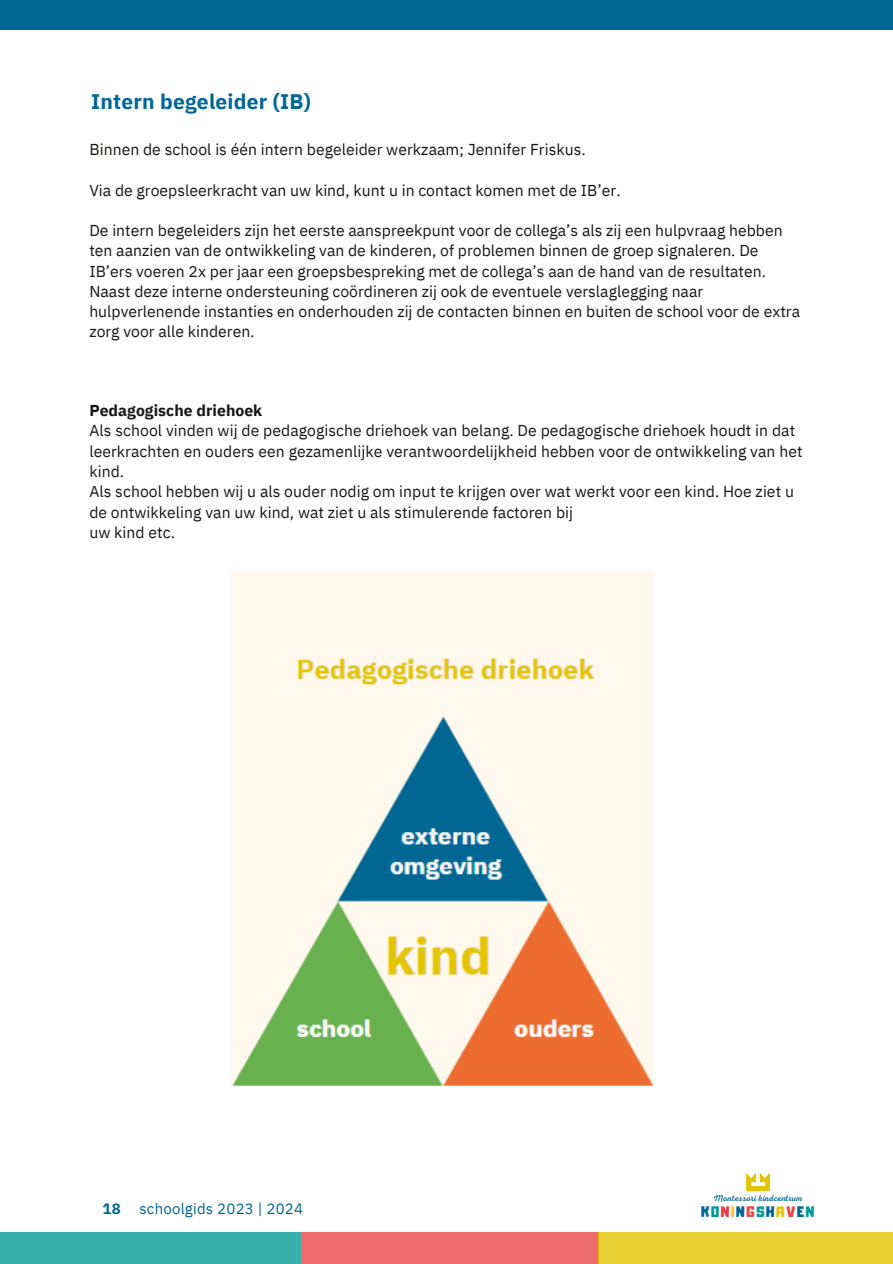
<style>
.page{position:relative;width:893px;height:1264px;background:#fff}
.page>*{position:absolute;margin:0;border:0;box-sizing:border-box;transform-origin:0 0}
.t1{font:700 21px "IBM Plex Sans";letter-spacing:.01em;color:#006693}
.t2{font:15.75px/20.2px "IBM Plex Sans";color:#171615}
.t3{font:700 15.75px "IBM Plex Sans";letter-spacing:.005em;color:#171615}
.t4{font:15px "IBM Plex Sans";letter-spacing:.015em;color:#006693}
.t5{font:13.5px "Adumu";letter-spacing:.12em;color:#006693}
.t6{font:8.55px "Nexa Script";letter-spacing:.015em;color:#006693}
.s1{font-weight:700}
.s2{color:#069b96}
.s3{color:#ee3a43}
.s4{color:#fabf25}
.s5{color:#ea4648}
.s6{color:#e3c500}
</style>
<div class="page">
<div style="left:1px;top:0;width:891px;height:30px;background:#006693"></div>
<img style="left:231px;top:572px;width:423px;height:514px">
<div style="left:0;top:1232px;width:301px;height:31px;background:#37afab"></div>
<div style="left:301px;top:1232px;width:297px;height:31px;background:#ee6b6c"></div>
<div style="left:598px;top:1232px;width:294px;height:31px;background:#e8d033"></div>
<img style="left:746px;top:1173px;width:25px;height:19px">
<h1 class="t1" style="left:91px;top:87px;width:221px">Intern begeleider (IB)</h1>
<p class="t2" style="left:89px;top:139px;width:498px">Binnen de school is één intern begeleider werkzaam; Jennifer Friskus.</p>
<p class="t2" style="left:89px;top:179px;width:532px">Via de groepsleerkracht van uw kind, kunt u in contact komen met de IB’er.</p>
<p class="t2" style="left:89px;top:220px;width:712px">De intern begeleiders zijn het eerste aanspreekpunt voor de collega’s als zij een hulpvraag hebben ten aanzien van de ontwikkeling van de kinderen, of problemen binnen de groep signaleren. De IB’ers voeren 2x per jaar een groepsbespreking met de collega’s aan de hand van de resultaten.<br>Naast deze interne ondersteuning coördineren zij ook de eventuele verslaglegging naar hulpverlenende instanties en onderhouden zij de contacten binnen en buiten de school voor de extra zorg voor alle kinderen.</p>
<p class="t3" style="left:89px;top:400px;width:174px">Pedagogische driehoek</p>
<p class="t2" style="left:89px;top:420px;width:714px">Als school vinden wij de pedagogische driehoek van belang. De pedagogische driehoek houdt in dat leerkrachten en ouders een gezamenlijke verantwoordelijkheid hebben voor de ontwikkeling van het kind.<br>Als school hebben wij u als ouder nodig om input te krijgen over wat werkt voor een kind. Hoe ziet u de ontwikkeling van uw kind, wat ziet u als stimulerende factoren bij<br>uw kind etc.</p>
<p class="t4" style="left:102px;top:1198px;width:202px"><span class="s1">18</span> schoolgids 2023 | 2024</p>
<p class="t6" style="left:713px;top:1193px;width:91px">Montessori kindcentrum</p>
<p class="t5" style="left:701px;top:1206px;width:115px">K<span class="s2">O</span><span class="s3">N</span><span class="s4">I</span>N<span class="s5">G</span><span class="s2">S</span>H<span class="s6">A</span><span class="s5">V</span>E<span class="s2">N</span></p>
</div>
